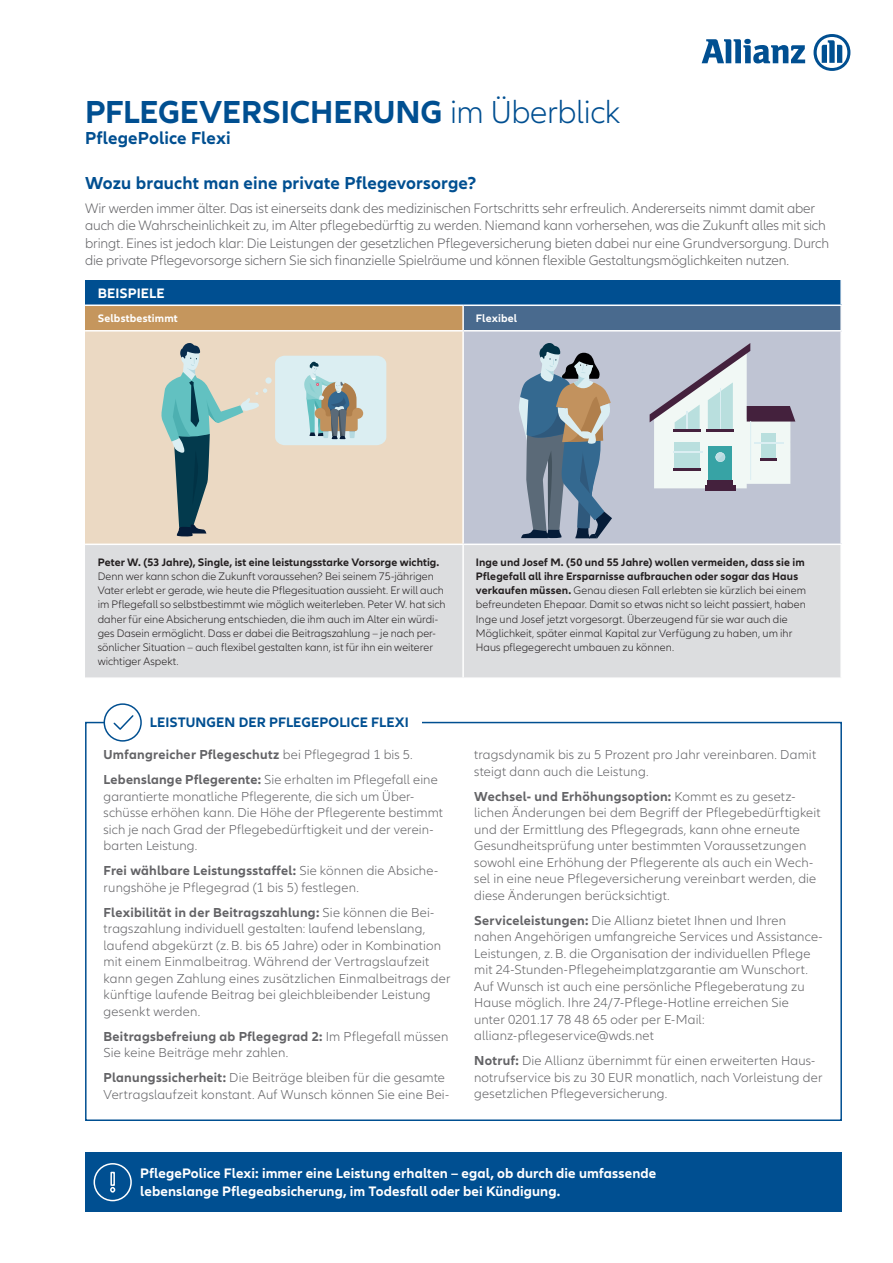
<style>
.page{position:relative;width:893px;height:1263px;background:#fff}
.page>*{position:absolute;margin:0;border:0;box-sizing:border-box;transform-origin:0 0}
.h22{font:700 33px "Allianz Neo";letter-spacing:-.005em;color:#004f91}
.s12_15_bold{font:700 18px "Allianz Neo";letter-spacing:.01em;color:#004f91}
.s12_15_c{font:700 18px "Allianz Neo";letter-spacing:.005em;color:#004f91}
.c9_5_11_5_grey{font:300 14.25px/17.2px "Allianz Neo";letter-spacing:-.01em;color:#636366}
.c9_5_11_5_black{font:700 14.25px/17.2px "Allianz Neo";letter-spacing:.01em;color:#fff}
.c9_5_11_5_black-2{font:700 14.25px "Allianz Neo";letter-spacing:.01em;color:#004f91}
.c9_11_gray{font:300 13.5px/16.5px "Allianz Neo";letter-spacing:.01em;color:#636366}
.c9_11_gray-2{font:700 13.5px "Allianz Neo";letter-spacing:.02em;color:#636366}
.c7_5_9_5{font:300 11.25px/14.2px "Allianz Neo";color:#231f20}
.c7_5_9_5-2{font:700 11.25px "Allianz Neo";letter-spacing:.015em;color:#fff}
.s1{font-weight:300}
.s2{font-weight:700}
</style>
<div class="page">
<svg style="left:702px;top:39px;width:103px;height:24px"></svg>
<svg style="left:813px;top:34px;width:37px;height:37px"></svg>
<div style="left:85px;top:1152px;width:757px;height:60px;background:#004f91"></div>
<div style="left:85px;top:280px;width:756px;height:25px;background:#004f91"></div>
<div style="left:85px;top:305px;width:378px;height:26px;background:#c5965d"></div>
<div style="left:463px;top:305px;width:378px;height:26px;background:#496a8e"></div>
<div style="left:85px;top:331px;width:378px;height:213px;background:#ebd9c3"></div>
<div style="left:463px;top:331px;width:378px;height:213px;background:#bfc4d3"></div>
<div style="left:85px;top:545px;width:755px;height:132px;background:#dcdddf"></div>
<hr style="left:85px;top:304px;width:378px;height:2px;background:#fff">
<hr style="left:463px;top:304px;width:379px;height:2px;background:#fff">
<hr style="left:462px;top:306px;width:2px;height:24px;background:#fff">
<hr style="left:840px;top:306px;width:2px;height:24px;background:#fff">
<hr style="left:85px;top:330px;width:378px;height:1px;background:#fff">
<hr style="left:463px;top:330px;width:379px;height:1px;background:#fff">
<hr style="left:462px;top:331px;width:2px;height:213px;background:#fff">
<hr style="left:840px;top:331px;width:2px;height:213px;background:#fff">
<hr style="left:462px;top:545px;width:2px;height:132px;background:#fff">
<hr style="left:840px;top:280px;width:2px;height:24px;background:#fff">
<div style="left:94px;top:1163px;width:38px;height:38px;border:2px solid #fff;border-radius:50%"></div>
<div style="left:110px;top:1172px;width:5px;height:14px;border:2px solid #fff"></div>
<svg style="left:110px;top:1187px;width:5px;height:5px"></svg>
<div style="left:104px;top:703px;width:38px;height:39px;border:2px solid #004f91;border-radius:50%"></div>
<svg style="left:113px;top:715px;width:21px;height:15px"></svg>
<div style="left:265px;top:377px;width:7px;height:7px;background:#dbeef2;border-radius:50%"></div>
<svg style="left:275px;top:356px;width:111px;height:89px;background:#c4d5d4"></svg>
<svg style="left:161px;top:343px;width:106px;height:193px"></svg>
<div style="left:705px;top:486px;width:31px;height:5px;background:#44213d"></div>
<svg style="left:650px;top:343px;width:145px;height:145px"></svg>
<svg style="left:519px;top:343px;width:93px;height:195px"></svg>
<p class="h22" style="left:85px;top:93px;width:537px">PFLEGEVERSICHERUNG <span class="s1">im Überblick</span></p>
<p class="s12_15_c" style="left:85px;top:128px;width:147px">PflegePolice Flexi</p>
<p class="s12_15_bold" style="left:85px;top:173px;width:393px">Wozu braucht man eine private Pflegevorsorge?</p>
<p class="c9_5_11_5_grey" style="left:85px;top:200px;width:746px">Wir werden immer älter. Das ist einerseits dank des medizinischen Fortschritts sehr erfreulich. Andererseits nimmt damit aber auch die Wahrscheinlichkeit zu, im Alter pflegebedürftig zu werden. Niemand kann vorhersehen, was die Zukunft alles mit sich bringt. Eines ist jedoch klar: Die Leistungen der gesetzlichen Pflegeversicherung bieten dabei nur eine Grundversorgung. Durch die private Pflegevorsorge sichern Sie sich finanzielle Spielräume und können flexible Gestaltungsmöglichkeiten nutzen.</p>
<p class="c9_5_11_5_black" style="left:98px;top:284px;width:68px">BEISPIELE</p>
<p class="c7_5_9_5-2" style="left:98px;top:312px;width:81px">Selbstbestimmt</p>
<p class="c7_5_9_5-2" style="left:476px;top:312px;width:43px">Flexibel</p>
<p class="c7_5_9_5" style="left:98px;top:555px;width:349px"><span class="s2">Peter W. (53 Jahre), Single, ist eine leistungsstarke Vorsorge wichtig.<br></span>Denn wer kann schon die Zukunft voraussehen? Bei seinem 75-jährigen Vater erlebt er gerade, wie heute die Pflegesituation aussieht. Er will auch im Pflegefall so selbstbestimmt wie möglich weiterleben. Peter W. hat sich daher für eine Absicherung entschieden, die ihm auch im Alter ein würdi&shy;ges Dasein ermöglicht. Dass er dabei die Beitragszahlung – je nach per&shy;sönlicher Situation – auch flexibel gestalten kann, ist für ihn ein weiterer wichtiger Aspekt.</p>
<p class="c7_5_9_5" style="left:476px;top:555px;width:332px"><span class="s2">Inge und Josef M. (50 und 55 Jahre) wollen vermeiden, dass sie im Pflegefall all ihre Ersparnisse aufbrauchen oder sogar das Haus verkaufen müssen.</span> Genau diesen Fall erlebten sie kürzlich bei einem befreundeten Ehepaar. Damit so etwas nicht so leicht passiert, haben Inge und Josef jetzt vorgesorgt. Überzeugend für sie war auch die Möglichkeit, später einmal Kapital zur Verfügung zu haben, um ihr Haus pflegegerecht umbauen zu können.</p>
<p class="c9_5_11_5_black-2" style="left:150px;top:714px;width:261px">LEISTUNGEN DER PFLEGEPOLICE FLEXI</p>
<p class="c9_11_gray-2" style="left:104px;top:747px;width:311px">Umfangreicher Pflegeschutz <span class="s1">bei Pflegegrad 1 bis 5.</span></p>
<p class="c9_11_gray" style="left:104px;top:772px;width:341px"><span class="s2">Lebenslange Pflegerente:</span> Sie erhalten im Pflegefall eine garantierte monatliche Pflegerente, die sich um Über&shy;schüsse erhöhen kann. Die Höhe der Pflegerente bestimmt sich je nach Grad der Pflegebedürftigkeit und der verein&shy;barten Leistung.</p>
<p class="c9_11_gray" style="left:104px;top:863px;width:336px"><span class="s2">Frei wählbare Leistungsstaffel:</span> Sie können die Absiche&shy;rungshöhe je Pflegegrad (1 bis 5) festlegen.</p>
<p class="c9_11_gray" style="left:104px;top:904px;width:349px"><span class="s2">Flexibilität in der Beitragszahlung:</span> Sie können die Bei&shy;tragszahlung individuell gestalten: laufend lebenslang, laufend abgekürzt (z.B. bis 65 Jahre) oder in Kombination mit einem Einmalbeitrag. Während der Vertragslaufzeit kann gegen Zahlung eines zusätzlichen Einmalbeitrags der künftige laufende Beitrag bei gleichbleibender Leistung gesenkt werden.</p>
<p class="c9_11_gray" style="left:104px;top:1028px;width:346px"><span class="s2">Beitragsbefreiung ab Pflegegrad 2:</span> Im Pflegefall müssen<br>Sie keine Beiträge mehr zahlen.</p>
<p class="c9_11_gray" style="left:104px;top:1070px;width:347px"><span class="s2">Planungssicherheit:</span> Die Beiträge bleiben für die gesamte<br>Vertragslaufzeit konstant. Auf Wunsch können Sie eine Bei-</p>
<p class="c9_11_gray" style="left:474px;top:747px;width:344px">tragsdynamik bis zu 5 Prozent pro Jahr vereinbaren. Damit steigt dann auch die Leistung.</p>
<p class="c9_11_gray" style="left:474px;top:788px;width:348px"><span class="s2">Wechsel- und Erhöhungsoption:</span> Kommt es zu gesetz&shy;lichen Änderungen bei dem Begriff der Pflegebedürftigkeit und der Ermittlung des Pflegegrads, kann ohne erneute Gesundheitsprüfung unter bestimmten Voraussetzungen sowohl eine Erhöhung der Pflegerente als auch ein Wech&shy;sel in eine neue Pflegeversicherung vereinbart werden, die diese Änderungen berücksichtigt.</p>
<p class="c9_11_gray" style="left:474px;top:912px;width:350px"><span class="s2">Serviceleistungen:</span> Die Allianz bietet Ihnen und Ihren nahen Angehörigen umfangreiche Services und Assistance-Leistungen, z.B. die Organisation der individuellen Pflege mit 24-Stunden-Pflegeheimplatzgarantie am Wunschort.<br>Auf Wunsch ist auch eine persönliche Pflegeberatung zu Hause möglich. Ihre 24/7-Pflege-Hotline erreichen Sie unter 0201.17 78 48 65 oder per E-Mail: allianz-pflegeservice@wds.net</p>
<p class="c9_11_gray" style="left:474px;top:1053px;width:350px"><span class="s2">Notruf:</span> Die Allianz übernimmt für einen erweiterten Haus&shy;notrufservice bis zu 30 EUR monatlich, nach Vorleistung der gesetzlichen Pflegeversicherung.</p>
<p class="c9_5_11_5_black" style="left:140px;top:1165px;width:518px">PflegePolice Flexi: immer eine Leistung erhalten – egal, ob durch die umfassende lebenslange Pflegeabsicherung, im Todesfall oder bei Kündigung.</p>
</div>
